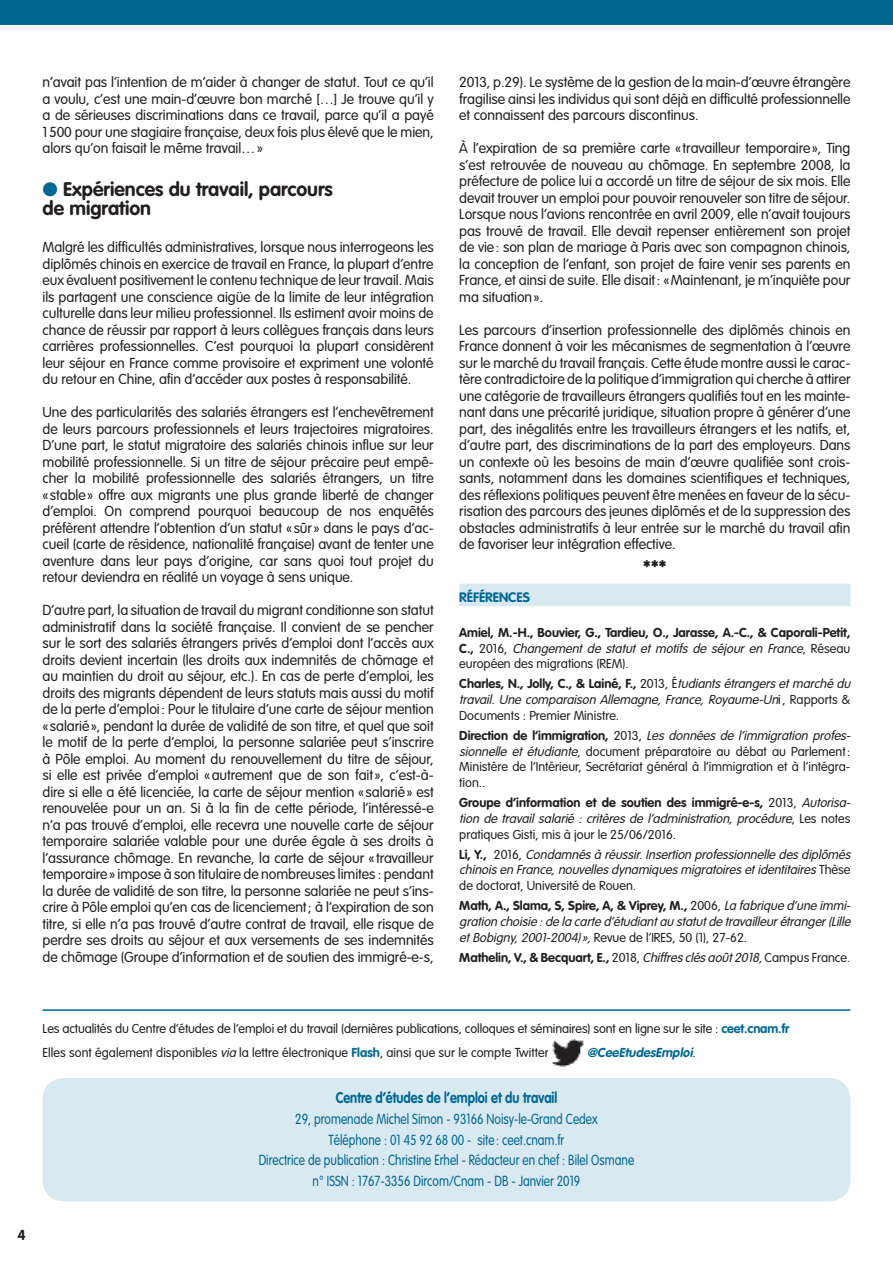
<style>
.page{position:relative;width:893px;height:1263px;background:#fff}
.page>*{position:absolute;margin:0;border:0;box-sizing:border-box;transform-origin:0 0}
.Inter{font:700 19.5px/19.5px "VAG Rounded";color:#231f20}
.t1{font:700 15.3px "VAG Rounded";color:#006893;scale:.83 1}
.t2{font:300 14.4px/20.2px "VAG Rounded";color:#006893;text-align:center;scale:.83 1}
.teexte{font:300 14.25px/16.5px "VAG Rounded";letter-spacing:-.005em;color:#231f20;text-align:justify}
.t3{font:700 14.25px "VAG Rounded";color:#231f20}
.t4{font:700 13.5px "VAG Rounded";color:#006893}
.t5{font:italic 300 12.75px/15.8px "VAG Rounded";color:#231f20}
.t6{font:300 12.75px/15.8px "VAG Rounded";color:#231f20}
.teexte-2{font:700 12.75px/15.8px "VAG Rounded";color:#231f20;text-align:justify}
.t7{font:italic 700 12.75px "VAG Rounded";color:#006893}
.s1{color:#006893}
.s2{font-weight:300}
.s3{font-weight:300;font-style:italic}
.s4{font-weight:700;font-style:normal}
.s5{font-style:normal}
.s6{font-weight:700}
.s7{font-style:italic}
.s8{font-weight:700;color:#006893}
.s9{font-weight:300;font-style:normal;color:#231f20}
.s10{font-family:"VAG Rounded Std"}
</style>
<div class="page">
<div style="left:0;top:0;width:893px;height:24px;background:#006893"></div>
<div style="left:43px;top:1078px;width:807px;height:123px;background:#d8e9f1;border-radius:21px"></div>
<hr style="left:43px;top:1009px;width:807px;height:2px;background:#006893">
<img style="left:552px;top:1039px;width:32px;height:28px">
<div style="left:459px;top:584px;width:391px;height:22px;background:#d8e9f1"></div>
<p class="teexte" style="left:43px;top:74px;width:393px">n’avait pas l’intention de m’aider à changer de statut. Tout ce qu’il a voulu, c’est une main-d’œuvre bon marché […] Je trouve qu’il y a de sérieuses discriminations dans ce travail, parce qu’il a payé 1500 pour une stagiaire française, deux fois plus élevé que le mien, alors qu’on faisait le même travail…»</p>
<p class="Inter" style="left:43px;top:179px;width:292px"><span class="s1">●</span> Expériences du travail, parcours de migration</p>
<p class="teexte" style="left:43px;top:239px;width:393px">Malgré les difficultés administratives, lorsque nous interrogeons les diplômés chinois en exercice de travail en France, la plupart d’entre eux évaluent positivement le contenu technique de leur travail. Mais ils partagent une conscience aigüe de la limite de leur intégration culturelle dans leur milieu professionnel. Ils estiment avoir moins de chance de réussir par rapport à leurs collègues français dans leurs carrières professionnelles. C’est pourquoi la plupart considèrent leur séjour en France comme provisoire et expriment une volonté du retour en Chine, afin d’accéder aux postes à responsabilité.</p>
<p class="teexte" style="left:43px;top:404px;width:393px">Une des particularités des salariés étrangers est l’enchevêtrement de leurs parcours professionnels et leurs trajectoires migratoires.<br>D’une part, le statut migratoire des salariés chinois influe sur leur mobilité professionnelle. Si un titre de séjour précaire peut empê&shy;cher la mobilité professionnelle des salariés étrangers, un titre « stable» offre aux migrants une plus grande liberté de changer d’emploi. On comprend pourquoi beaucoup de nos enquêtés préfèrent attendre l’obtention d’un statut « sûr » dans le pays d’ac&shy;cueil (carte de résidence, nationalité française) avant de tenter une aventure dans leur pays d’origine, car sans quoi tout projet du retour deviendra en réalité un voyage à sens unique.</p>
<p class="teexte" style="left:43px;top:602px;width:393px">D’autre part, la situation de travail du migrant conditionne son statut administratif dans la société française. Il convient de se pencher sur le sort des salariés étrangers privés d’emploi dont l’accès aux droits devient incertain (les droits aux indemnités de chômage et au maintien du droit au séjour, etc.). En cas de perte d’emploi, les droits des migrants dépendent de leurs statuts mais aussi du motif de la perte d’emploi: Pour le titulaire d’une carte de séjour mention « salarié», pendant la durée de validité de son titre, et quel que soit le motif de la perte d’emploi, la personne salariée peut s’inscrire à Pôle emploi. Au moment du renouvellement du titre de séjour, si elle est privée d’emploi «autrement que de son fait », c’est-à&shy;dire si elle a été licenciée, la carte de séjour mention «salarié» est renouvelée pour un an. Si à la fin de cette période, l’intéressé-e n’a pas trouvé d’emploi, elle recevra une nouvelle carte de séjour temporaire salariée valable pour une durée égale à ses droits à l’assurance chômage. En revanche, la carte de séjour « travailleur temporaire» impose à son titulaire de nombreuses limites : pendant la durée de validité de son titre, la personne salariée ne peut s’ins&shy;crire à Pôle emploi qu’en cas de licenciement; à l’expiration de son titre, si elle n’a pas trouvé d’autre contrat de travail, elle risque de perdre ses droits au séjour et aux versements de ses indemnités de chômage (Groupe d’information et de soutien des immigré-e-s,</p>
<p class="teexte" style="left:459px;top:74px;width:393px">2013, p.29). Le système de la gestion de la main-d’œuvre étrangère fragilise ainsi les individus qui sont déjà en difficulté professionnelle et connaissent des parcours discontinus.</p>
<p class="teexte" style="left:459px;top:140px;width:393px">À l’expiration de sa première carte « travailleur temporaire», Ting s’est retrouvée de nouveau au chômage. En septembre 2008, la préfecture de police lui a accordé un titre de séjour de six mois. Elle devait trouver un emploi pour pouvoir renouveler son titre de séjour.<br>Lorsque nous l’avions rencontrée en avril 2009, elle n’avait toujours pas trouvé de travail. Elle devait repenser entièrement son projet de vie: son plan de mariage à Paris avec son compagnon chinois, la conception de l’enfant, son projet de faire venir ses parents en France, et ainsi de suite. Elle disait: «Maintenant, je m’inquiète pour ma situation».</p>
<p class="teexte" style="left:459px;top:321px;width:393px">Les parcours d’insertion professionnelle des diplômés chinois en France donnent à voir les mécanismes de segmentation à l’œuvre sur le marché du travail français. Cette étude montre aussi le carac&shy;tère contradictoire de la politique d’immigration qui cherche à attirer une catégorie de travailleurs étrangers qualifiés tout en les mainte&shy;nant dans une précarité juridique, situation propre à générer d’une part, des inégalités entre les travailleurs étrangers et les natifs, et, d’autre part, des discriminations de la part des employeurs. Dans un contexte où les besoins de main d’œuvre qualifiée sont crois&shy;sants, notamment dans les domaines scientifiques et techniques, des réflexions politiques peuvent être menées en faveur de la sécu&shy;risation des parcours des jeunes diplômés et de la suppression des obstacles administratifs à leur entrée sur le marché du travail afin de favoriser leur intégration effective.</p>
<p class="Inter" style="left:643px;top:557px;width:25px">***</p>
<p class="t4" style="left:459px;top:589px;width:72px">RÉFÉRENCES</p>
<p class="teexte-2" style="left:459px;top:624px;width:393px">Amiel, M.-H., Bouvier, G., Tardieu, O., Jarasse, A.-C., &amp; Caporali-Petit, C . , <span class="s2">2 0 1 6 ,</span> <span class="s3">Changement de statut et motifs de séjour en France</span><span class="s2">, R é s e a u européen des migrations (REM).</span></p>
<p class="t5" style="left:459px;top:676px;width:396px"><span class="s4">Charles, N., Jolly, C., &amp; Lainé, F.,</span> <span class="s5">2013, É</span>tudiantsétrangersetmarché du travail. Une comparaison Allemagne, France, Royaume-Un<span class="s5">i , R a p p o r t s &amp;<br>Documents : Premier Ministre.</span></p>
<p class="t6" style="left:459px;top:727px;width:396px"><span class="s6">D i re cti o n d e l ’ i m m i g rati o n ,</span> 2 0 1 3 , <span class="s7">Les données de l’immigration profes&shy;sionnelle et étudiante</span>, document préparatoire au débat au Parlement:<br>Ministère de l’Intérieur, Secrétariat général à l’immigration et à l’intégra&shy;tion..</p>
<p class="t5" style="left:459px;top:795px;width:396px"><span class="s4">Groupe d’information et de soutien des immigré-e-s,</span> <span class="s5">2013,</span> Autorisa&shy;tion de travail salarié : critères de l’administration, procédure<span class="s5">, L e s n o t e s pratiques Gisti, mis à jour le 25/06/2016.</span></p>
<p class="t5" style="left:459px;top:846px;width:396px"><span class="s4">L i , Y. ,</span> <span class="s5">2 0 1 6 ,</span> Condamnésà réussir.Insertion professionnelle desdiplômés chinoisen France,nouvellesdynamiquesmigratoiresetidentitaires<span class="s5">T h è s e de doctorat, Université de Rouen.</span></p>
<p class="t5" style="left:459px;top:898px;width:396px;text-align:justify"><span class="s4">Math, A., Slama, S, Spire, A, &amp; Viprey, M.,</span> <span class="s5">2006,</span> La fabrique d’une immi&shy;gration choisie :de la carte d’étudiantau statutde travailleurétranger(Lille etBobigny,2001-2004)»,<span class="s5">Revue de l’IRES, 50 (1), 27-62.</span></p>
<p class="teexte-2" style="left:459px;top:949px;width:393px">Mathelin, V., &amp; Becquart, E., <span class="s2">2018,</span> <span class="s3">Chiffresclésaoût2018,</span><span class="s2">Campus France.</span></p>
<p class="t3" style="left:17px;top:1227px;width:10px">4</p>
<p class="t6" style="left:43px;top:1021px;width:748px">Les actualités du Centre d’études de l’emploi et du travail (dernières publications, colloques et séminaires) sont en ligne sur le site : <span class="s8">ceet.cnam.fr</span></p>
<p class="t6" style="left:43px;top:1045px;width:508px">Elles sont également disponibles <span class="s7">via</span> la lettre électronique <span class="s8">Flash</span>, ainsi que sur le compte Twitter</p>
<p class="t7" style="left:587px;top:1045px;width:110px">@CeeEtudesEmploi<span class="s9">.</span></p>
<p class="t1" style="left:336px;top:1089px;width:269px">Centre d’études de l’emploi et du travail</p>
<p class="t2" style="left:259px;top:1109px;width:454px">29, promenade Michel Simon - 93166 Noisy-le-Grand Cedex<br>Téléphone : 01 45 92 68 00 - site : ceet.cnam.fr<br><span class="s10">Directrice de publication : Christine Erhel -</span> Rédacteur en chef : Bilel Osmane</p>
<p class="t2" style="left:313px;top:1171px;width:324px">n° ISSN : 1767-3356 Dircom/Cnam - DB - Janvier 2019</p>
</div>
